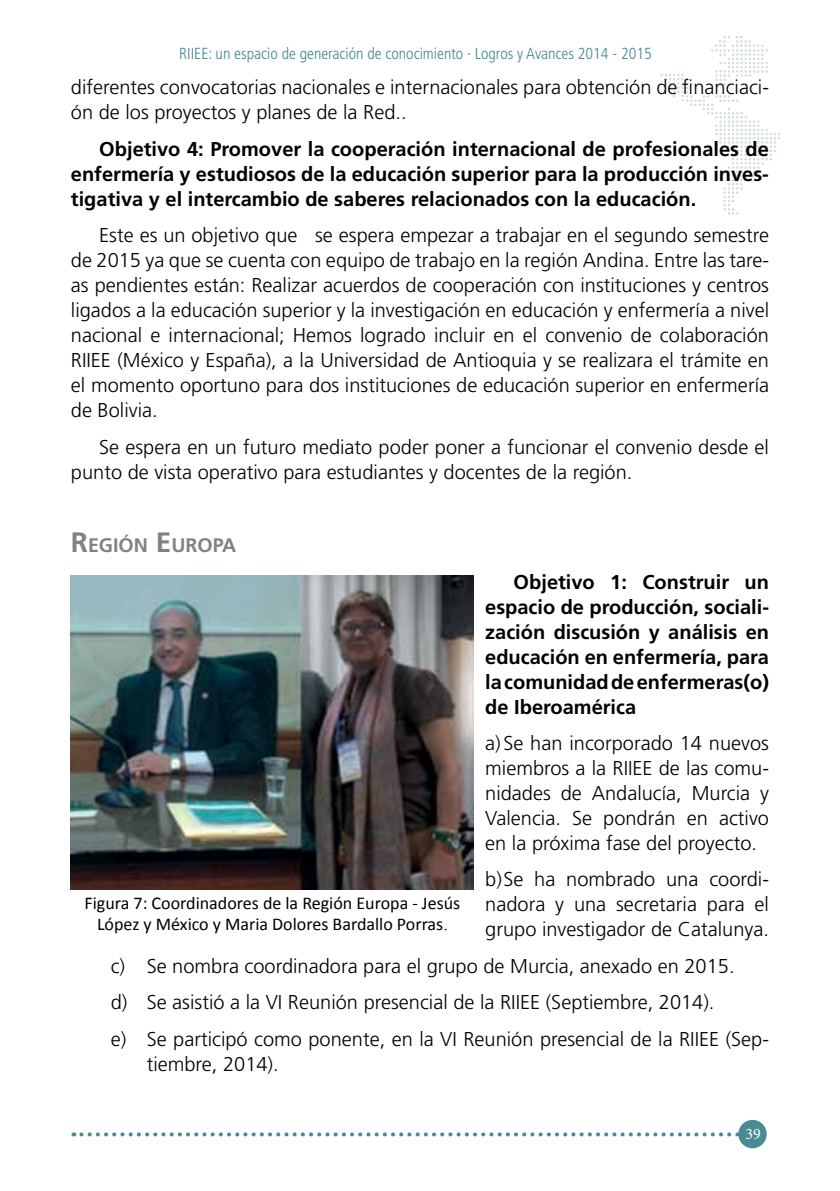
<style>
.page{position:relative;width:840px;height:1191px;background:#fff}
.page>*{position:absolute;margin:0;border:0;box-sizing:border-box;transform-origin:0 0}
.t1{font:300 20px/25px "Frutiger LT Std";color:#000}
.t2{font:700 20px/25px "Frutiger LT Std";color:#000;text-align:justify}
.t3{font:700 19.6px "Frutiger LT Std";color:#808285}
.t4{font:18px/21.6px "Calibri";color:#000;text-align:center}
.t5{font:300 condensed 16px "Frutiger LT Std";color:#458792}
.t6{font:16px "Minion Pro";color:#fff}
.s1{font-size:28px}
.s2{font-family:"Times New Roman"}
</style>
<div class="page">
<svg style="left:81px;top:1132px;width:657px;height:4px"></svg>
<div style="left:738px;top:1119px;width:28px;height:29px;background:#498b94;border-radius:50%"></div>
<svg style="left:660px;top:36px;width:120px;height:179px"></svg>
<img style="left:71px;top:575px;width:402px;height:314px">
<p class="t5" style="left:179px;top:44px;width:474px">RIIEE: un espacio de generación de conocimiento · Logros y Avances 2014 - 2015</p>
<p class="t1" style="left:71px;top:75px;width:699px">diferentes convocatorias nacionales e internacionales para obtención de financiaci&shy;ón de los proyectos y planes de la Red..</p>
<p class="t2" style="left:71px;top:136px;width:699px;text-indent:28px">Objetivo 4: Promover la cooperación internacional de profesionales de enfermería y estudiosos de la educación superior para la producción inves&shy;tigativa y el intercambio de saberes relacionados con la educación.</p>
<p class="t1" style="left:71px;top:223px;width:699px;text-align:justify;text-indent:28px">Este es un objetivo que se espera empezar a trabajar en el segundo semestre de 2015 ya que se cuenta con equipo de trabajo en la región Andina. Entre las tare&shy;as pendientes están: Realizar acuerdos de cooperación con instituciones y centros ligados a la educación superior y la investigación en educación y enfermería a nivel nacional e internacional; Hemos logrado incluir en el convenio de colaboración RIIEE (México y España), a la Universidad de Antioquia y se realizara el trámite en el momento oportuno para dos instituciones de educación superior en enfermería de Bolivia.</p>
<p class="t1" style="left:71px;top:434px;width:699px;text-indent:28px">Se espera en un futuro mediato poder poner a funcionar el convenio desde el punto de vista operativo para estudiantes y docentes de la región.</p>
<p class="t3" style="left:71px;top:534px;width:167px"><span class="s1">R</span>EGIÓN <span class="s1">E</span> UROPA</p>
<p class="t2" style="left:485px;top:569px;width:285px;text-indent:28px">Objetivo 1: Construir un espacio de producción, sociali&shy;zación discusión y análisis en educación en enfermería, para la comunidad de enfermeras(o) de Iberoamérica</p>
<p class="t1" style="left:485px;top:731px;width:285px;text-align:justify">a) Se han incorporado 14 nuevos miembros a la RIIEE de las comu&shy;nidades de Andalucía, Murcia y Valencia. Se pondrán en activo en la próxima fase del proyecto.</p>
<p class="t1" style="left:485px;top:867px;width:285px;text-align:justify">b)Se ha nombrado una coordi&shy;nadora y una secretaria para el grupo investigador de Catalunya.</p>
<p class="t1" style="left:111px;top:948px;width:659px;line-height:36.4px">c) Se nombra coordinadora para el grupo de Murcia, anexado en 2015.<br>d) Se asistió a la VI Reunión presencial de la RIIEE (Septiembre, 2014).<br>e) Se participó como ponente, en la VI Reunión presencial de la RIIEE (Sep-</p>
<p class="t1" style="left:147px;top:1051px;width:133px">tiembre, 2014).</p>
<p class="t4" style="left:84px;top:892px;width:377px">Figura 7: Coordinadores de la Región Europa - Jesús<br>López y México y Maria Dolores Bardallo Porras<span class="s2">.</span></p>
<p class="t6" style="left:745px;top:1123px;width:17px">39</p>
</div>
